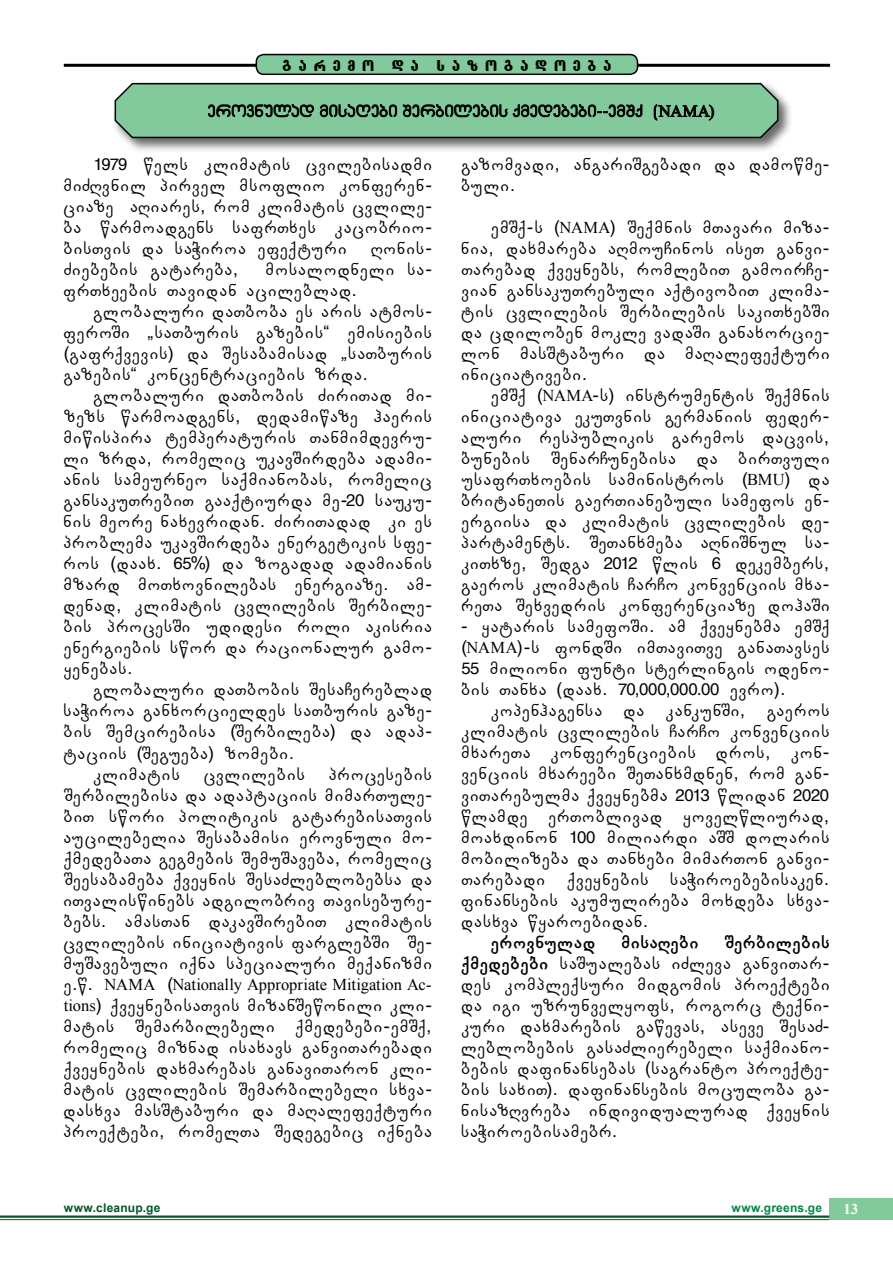
<style>
.page{position:relative;width:893px;height:1263px;background:#fff}
.page>*{position:absolute;margin:0;border:0;box-sizing:border-box;transform-origin:0 0}
.t1{font:18px "Geo Grotesk";letter-spacing:.4em;color:#000}
.t2{font:500 16.5px/21px "Parla";letter-spacing:.105em;color:#000;text-align:justify}
.t3{font:16.5px "Avaza Mtavruli";letter-spacing:.015em;color:#000}
.t4{font:16.5px "Times New Roman";color:#000}
.t5{font:500 16.5px "Parla";letter-spacing:.08em;color:#000}
.t6{font:700 16.5px "Parlamu";letter-spacing:.11em;color:#000}
.t7{font:500 16.5px "Parla";letter-spacing:.065em;color:#000}
.t8{font:700 15px "Times New Roman";color:#fff}
.t9{font:700 12px "Arial";letter-spacing:.015em;color:#005629}
.t10{font:700 12px "Arial";letter-spacing:.02em;color:#008641}
.s1{font-family:"Times New Roman"}
.s2{font-family:"Times New Roman";font-weight:400}
.s3{font-family:"Parla";font-weight:500}
.s4{font-family:"Parlamu";font-weight:700}
</style>
<div class="page">
<hr style="left:64px;top:64px;width:766px;height:3px;background:#000">
<div style="left:256px;top:55px;width:381px;height:19px;background:#82ca9c;border-radius:8px"></div>
<div style="left:256px;top:54px;width:382px;height:21px;border:2px solid #000;border-radius:8px"></div>
<div style="left:829px;top:1199px;width:63px;height:21px;background:#82ca9c"></div>
<hr style="left:0;top:1215px;width:829px;height:3px;background:#005629">
<hr style="left:0;top:1219px;width:829px;height:1px;background:#005629">
<div style="left:112px;top:80px;width:681px;height:73px;background:#000;opacity:.6"></div>
<svg style="left:114px;top:82px;width:665px;height:57px;background:#75b18b"></svg>
<p class="t1" style="left:283px;top:57px;width:330px">GAREMO DA SAZOGADOEBA</p>
<p class="t3" style="left:208px;top:103px;width:508px">EROVNULAD MISAREBI SERBILEBIS QMEDEBEBI--EMSQ (<span class="s1">NAMA)</span></p>
<p class="t2" style="left:461px;top:155px;width:369px">GAZOMVADI, ANGARISGEBADI DA DAMOWME-<br>BULI.</p>
<p class="t2" style="left:461px;top:218px;width:369px;text-indent:30px">EMSQ-S (<span class="s2">NAMA</span>) SEQMNIS MTAVARI MIZA-NIA, DAXMAREBA ARMOUCINOS ISET GANVI-TAREBAD QVEYNEBS, ROMLEBIT GAMOIRCE-VIAN GANSAKUTREBULI AQTIVOBIT KLIMA-TIS CVLILEBIS SERBILEBIS SAKITXEBSI DA CDILOBEN MOKLE VADASI GANAXORCIE-LON</p>
<p class="t2" style="left:64px;top:155px;width:369px;text-indent:30px">1979 WELS KLIMATIS CVILEBISADMI MIZRVNIL PIRVEL MSOFLIO KONFEREN-CIAZE ARIARES, ROM KLIMATIS CVLILE-BA WARMOADGENS SAFRTXES KACOBRIO-BISTVIS DA SAWIROA EFEQTURI</p>
<p class="t2" style="left:371px;top:239px;width:62px">RONIS-</p>
<p class="t2" style="left:64px;top:260px;width:176px">ZIEBEBIS GATAREBA,</p>
<p class="t2" style="left:64px;top:260px;width:369px;text-indent:202px">MOSALODNELI SA-<br>FRTXEEBIS TAVIDAN ACILEBLAD.</p>
<p class="t2" style="left:64px;top:302px;width:369px;text-indent:30px">GLOBALURI DATBOBA ES ARIS ATMOS-FEROSI „SATBURIS GAZEBIS“ EMISIEBIS (GAFRQVEVIS) DA SESABAMISAD „SATBURIS GAZEBIS“ KONCENTRACIEBIS ZRDA.</p>
<p class="t2" style="left:64px;top:386px;width:369px;text-indent:30px">GLOBALURI DATBOBIS ZIRITAD MI-ZEZS WARMOADGENS, DEDAMIWAZE HAERIS MIWISPIRA TEMPERATURIS TANMIMDEVRU-LI ZRDA, ROMELIC UKAVSIRDEBA ADAMI-ANIS SAMEURNEO SAQMIANOBAS, ROMELIC GANSAKUTREBIT GAAQTIURDA ME-20 SAUKU-NIS MEORE NAXEVRIDAN. ZIRITADAD KI ES PROBLEMA UKAVSIRDEBA ENERGETIKIS SFE-ROS (DAAX. 65%) DA ZOGADAD ADAMIANIS MZARD MOTXOVNILEBAS ENERGIAZE. AM-DENAD, KLIMATIS CVLILEBIS SERBILE-BIS PROCESSI UDIDESI ROLI AKISRIA ENERGIEBIS SWOR DA RACIONALUR GAMO-YENEBAS.</p>
<p class="t2" style="left:94px;top:680px;width:340px">GLOBALURI DATBOBIS SESACEREBLAD</p>
<p class="t2" style="left:64px;top:701px;width:369px">SAWIROA GANXORCIELDES SATBURIS GAZE-</p>
<p class="t2" style="left:64px;top:722px;width:369px">BIS SEMCIREBISA (SERBILEBA) DA ADAP-</p>
<p class="t2" style="left:64px;top:743px;width:232px">TACIIS (SEGUEBA) ZOMEBI.</p>
<p class="t2" style="left:94px;top:764px;width:87px">KLIMATIS</p>
<p class="t2" style="left:204px;top:764px;width:102px">CVLILEBIS</p>
<p class="t2" style="left:520px;top:344px;width:105px">MASSTABURI</p>
<p class="t2" style="left:644px;top:344px;width:22px">DA</p>
<p class="t2" style="left:685px;top:344px;width:145px">MARALEFEQTURI</p>
<p class="t2" style="left:461px;top:365px;width:127px">INICIATIVEBI.</p>
<p class="t2" style="left:491px;top:386px;width:340px">EMSQ (<span class="s2">NAMA</span>-S) INSTRUMENTIS SEQMNIS</p>
<p class="t2" style="left:461px;top:407px;width:369px">INICIATIVA EKUTVNIS GERMANIIS FEDER-</p>
<p class="t2" style="left:461px;top:428px;width:369px">ALURI RESPUBLIKIS GAREMOS DACVIS,</p>
<p class="t2" style="left:461px;top:449px;width:70px">BUNEBIS</p>
<p class="t2" style="left:551px;top:449px;width:126px">SENARCUNEBISA</p>
<p class="t2" style="left:697px;top:449px;width:22px">DA</p>
<p class="t2" style="left:461px;top:449px;width:369px;text-indent:277px">BIRTVULI USAFRTXOEBIS SAMINISTROS (<span class="s2">BMU</span>) DA BRITANETIS GAERTIANEBULI SAMEFOS EN-ERGIISA DA KLIMATIS CVLILEBIS DE-PARTAMENTS. SETANXMEBA ARNISNUL SA-KITXZE, SEDGA 2012 WLIS 6 DEKEMBERS, GAEROS KLIMATIS CARCO KONVENCIIS MXA-RETA SEXVEDRIS KONFERENCIAZE DOHASI</p>
<p class="t2" style="left:461px;top:617px;width:369px">- YATARIS SAMEFOSI. AM QVEYNEBMA EMSQ</p>
<p class="t5" style="left:461px;top:638px;width:369px">(<span class="s2">NAMA</span>)-S FONDSI IMTAVITVE GANATAVSES</p>
<p class="t2" style="left:461px;top:659px;width:369px">55 MILIONI FUNTI STERLINGIS ODENO-</p>
<p class="t2" style="left:461px;top:680px;width:325px">BIS TANXA (DAAX. 70,000,000.00 EVRO).</p>
<p class="t2" style="left:491px;top:701px;width:112px">KOPENHAGENSA</p>
<p class="t2" style="left:624px;top:701px;width:22px">DA</p>
<p class="t7" style="left:666px;top:701px;width:81px">KANKUNSI,</p>
<p class="t2" style="left:461px;top:701px;width:369px;text-indent:306px">GAEROS KLIMATIS CVLILEBIS CARCO KONVENCIIS MXARETA</p>
<p class="t2" style="left:551px;top:743px;width:146px">KONFERENCIEBIS</p>
<p class="t2" style="left:716px;top:743px;width:56px">DROS,</p>
<p class="t2" style="left:461px;top:743px;width:369px;text-indent:330px">KON-VENCIIS MXAREEBI SETANXMDNEN, ROM GAN-VITAREBULMA QVEYNEBMA 2013 WLIDAN 2020<br>WLAMDE</p>
<p class="t2" style="left:64px;top:764px;width:369px;text-indent:265px">PROCESEBIS SERBILEBISA DA ADAPTACIIS MIMARTULE-BIT SWORI POLITIKIS GATAREBISATVIS AUCILEBELIA SESABAMISI EROVNULI MO-QMEDEBATA GEGMEBIS SEMUSAVEBA, ROMELIC SEESABAMEBA QVEYNIS SESAZLEBLOBEBSA DA ITVALISWINEBS ADGILOBRIV TAVISEBURE-BEBS. AMASTAN DAKAVSIREBIT KLIMATIS CVLILEBIS INICIATIVIS FARGLEBSI SE-MUSAVEBULI IQNA SPECIALURI MEQANIZMI</p>
<p class="t4" style="left:64px;top:973px;width:369px"><span class="s3">E.W.</span> NAMA <span class="s3">(</span>Nationally Appropriate Mitigation Ac-</p>
<p class="t2" style="left:64px;top:995px;width:369px"><span class="s2">tions</span>) QVEYNEBISATVIS MIZANSEWONILI KLI-<br>MATIS</p>
<p class="t2" style="left:548px;top:806px;width:115px">ERTOBLIVAD</p>
<p class="t2" style="left:461px;top:806px;width:369px;text-indent:222px">YOVELWLIURAD, MOAXDINON 100 MILIARDI ASS DOLARIS MOBILIZEBA DA TANXEBI MIMARTON GANVI-TAREBADI</p>
<p class="t2" style="left:461px;top:869px;width:369px;text-indent:209px">SAWIROEBEBISAKEN.<br>FINANSEBIS AKUMULIREBA MOXDEBA SXVA-DASXVA WYAROEBIDAN.</p>
<p class="t6" style="left:491px;top:932px;width:105px">EROVNULAD</p>
<p class="t6" style="left:622px;top:932px;width:78px">MISAREBI</p>
<p class="t6" style="left:725px;top:932px;width:106px">SERBILEBIS</p>
<p class="t2" style="left:461px;top:953px;width:369px"><span class="s4">QMEDEBEBI</span> SASUALEBAS IZLEVA GANVITAR-DES KOMPLEQSURI MIDGOMIS PROEQTEBI DA IGI UZRUNVELYOFS, ROGORC TEQNI-KURI DAXMAREBIS GAWEVAS, ASEVE SESAZ-LEBLOBEBIS GASAZLIEREBELI SAQMIANO-BEBIS DAFINANSEBAS (SAGRANTO PROEQTE-BIS SAXIT). DAFINANSEBIS MOCULOBA GA-NISAZRVREBA INDIVIDUALURAD QVEYNIS SAWIROEBISAMEBR.</p>
<p class="t2" style="left:567px;top:869px;width:83px">QVEYNEBIS</p>
<p class="t2" style="left:64px;top:1016px;width:369px;text-indent:232px">QMEDEBEBI-EMSQ, ROMELIC MIZNAD ISAXAVS GANVITAREBADI QVEYNEBIS DAXMAREBAS GANAVITARON KLI-MATIS CVLILEBIS SEMARBILEBELI SXVA-DASXVA MASSTABURI DA MARALEFEQTURI PROEQTEBI, ROMELTA SEDEGEBIC IQNEBA</p>
<p class="t2" style="left:135px;top:1016px;width:141px">SEMARBILEBELI</p>
<p class="t9" style="left:64px;top:1199px;width:98px">www.cleanup.ge</p>
<p class="t10" style="left:731px;top:1199px;width:92px">www.greens.ge</p>
<p class="t8" style="left:843px;top:1199px;width:16px">13</p>
</div>
